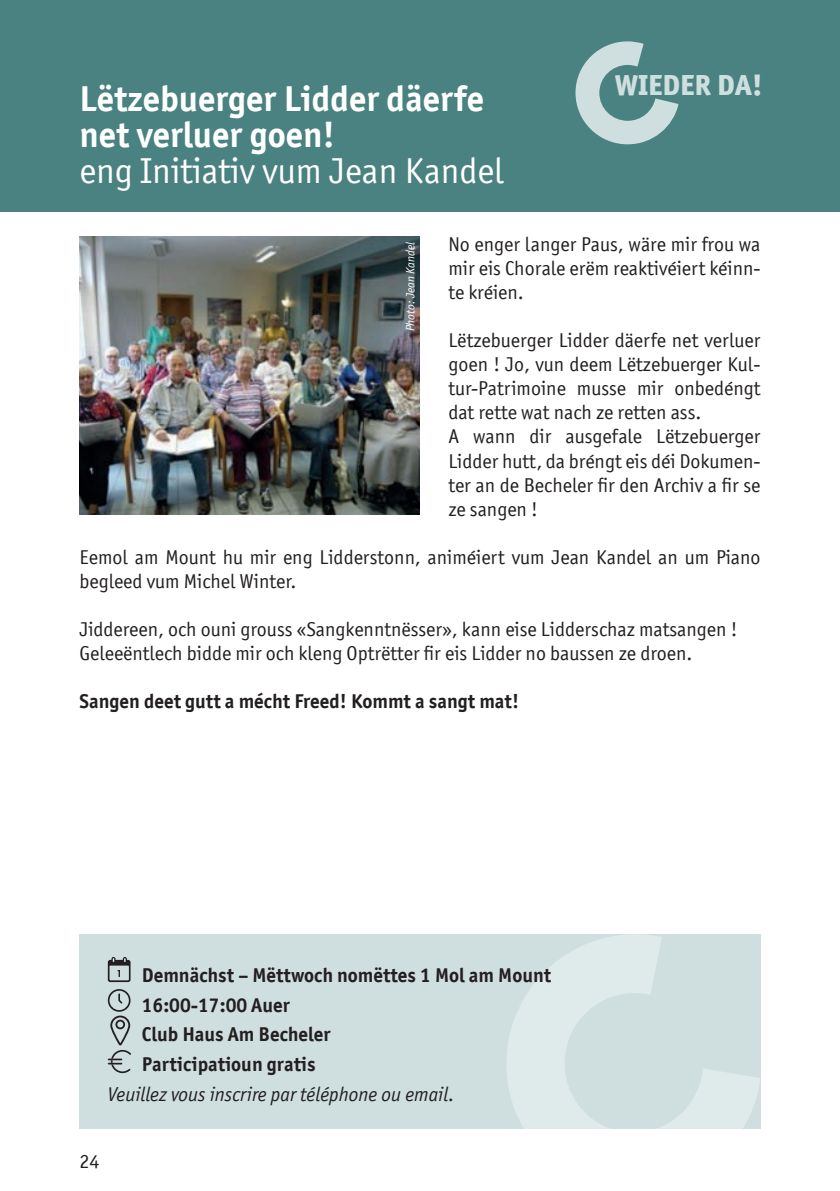
<style>
.page{position:relative;width:840px;height:1191px;background:#fff}
.page>*{position:absolute;margin:0;border:0;box-sizing:border-box;transform-origin:0 0}
.t1{font:700 36px/36px "Officina Sans ITC Pro";color:#fff}
.t2{font:36px "Officina Sans ITC Pro";color:#fff}
.t3{font:800 29px "Officina Sans ITC Pro";color:#cfdfdf}
.t4{font:20px/24px "Officina Sans ITC Pro";color:#231f20}
.t5{font:700 20px/29.6px "Officina Sans ITC Pro";color:#231f20}
.t6{font:italic 20px "Officina Sans ITC Pro";color:#231f20}
.t7{font:italic 12px "Officina Sans ITC Pro";color:#fff}
</style>
<div class="page">
<div style="left:0;top:0;width:839px;height:211px;background:#498280"></div>
<svg style="left:575px;top:41px;width:103px;height:103px"></svg>
<img style="left:79px;top:236px;width:341px;height:278px">
<div style="left:79px;top:934px;width:681px;height:194px;background:#cfdfdf"></div>
<svg style="left:506px;top:934px;width:254px;height:194px"></svg>
<svg style="left:108px;top:957px;width:22px;height:25px"></svg>
<svg style="left:108px;top:989px;width:23px;height:84px"></svg>
<h1 class="t1" style="left:79px;top:81px;width:406px">Lëtzebuerger Lidder däerfe net verluer goen!</h1>
<h1 class="t2" style="left:79px;top:150px;width:426px">eng Initiativ vum Jean Kandel</h1>
<h2 class="t3" style="left:614px;top:66px;width:149px">WIEDER DA!</h2>
<p class="t4" style="left:448px;top:232px;width:313px;text-align:justify">No enger langer Paus, wäre mir frou wa mir eis Chorale erëm reaktivéiert kéinn&shy;te kréien.</p>
<p class="t4" style="left:448px;top:328px;width:313px">Lëtzebuerger Lidder däerfe net verluer goen ! Jo, vun deem Lëtzebuerger Kul&shy;tur-Patrimoine musse mir onbedéngt dat rette wat nach ze retten ass.<br>A wann dir ausgefale Lëtzebuerger Lidder hutt, da bréngt eis déi Dokumen&shy;ter an de Becheler fir den Archiv a fir se ze sangen !</p>
<p class="t4" style="left:79px;top:544px;width:682px">Eemol am Mount hu mir eng Lidderstonn, animéiert vum Jean Kandel an um Piano begleed vum Michel Winter.</p>
<p class="t4" style="left:79px;top:616px;width:659px">Jiddereen, och ouni grouss «Sangkenntnësser», kann eise Lidderschaz matsangen !<br>Geleeëntlech bidde mir och kleng Optrëtter fir eis Lidder no baussen ze droen.</p>
<p class="t5" style="left:79px;top:686px;width:441px">Sangen deet gutt a mécht Freed! Kommt a sangt mat!</p>
<p class="t7" style="left:403px;top:331px;width:91px;rotate:-90deg">Photo: Jean Kandel</p>
<p class="t5" style="left:142px;top:960px;width:410px">Demnächst – Mëttwoch nomëttes 1 Mol am Mount<br>16:00-17:00 Auer<br>Club Haus Am Becheler<br>Participatioun gratis</p>
<p class="t6" style="left:108px;top:1082px;width:348px">Veuillez vous inscrire par téléphone ou email.</p>
<p class="t4" style="left:79px;top:1149px;width:21px">24</p>
</div>
